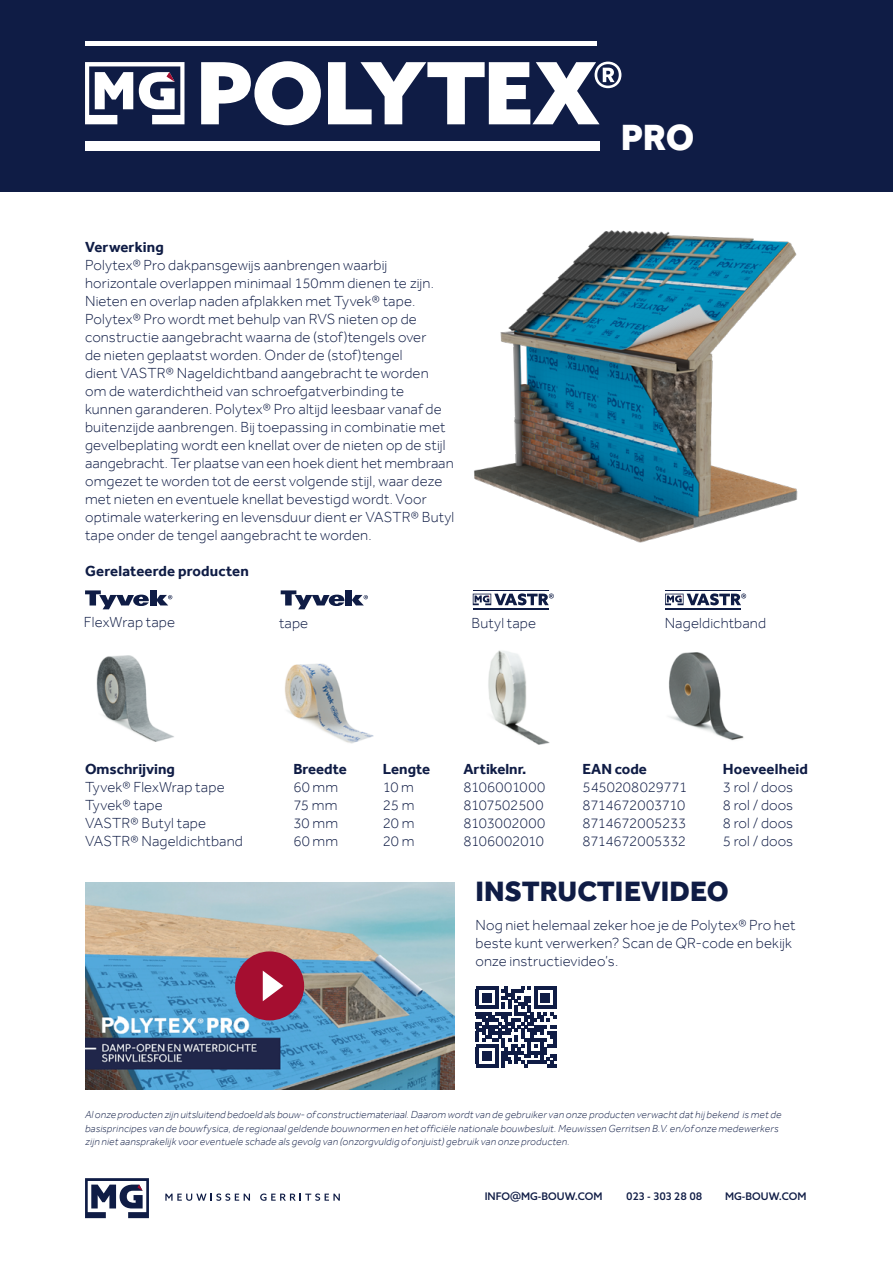
<style>
.page{position:relative;width:893px;height:1263px;background:#fff}
.page>*{position:absolute;margin:0;border:0;box-sizing:border-box;transform-origin:0 0}
.t1{font:800 37.5px "Effra";color:#fff}
.t2{font:800 28.8px "Effra";color:#0f1c45}
.t3{font:300 15px/18px "Effra";letter-spacing:.01em;color:#0f1c45}
.t4{font:700 15px "Effra";color:#0f1c45}
.t5{font:300 15px "Effra";letter-spacing:-.02em;color:#0f1c45}
.t6{font:300 15px "Effra";letter-spacing:-.01em;color:#0f1c45}
.t7{font:italic 300 10.5px/13.5px "Effra";letter-spacing:.02em;color:#0f1c45}
.t8{font:500 10.5px "Azo Sans";color:#0f1c45}
.s1{font-size:13.5px}
</style>
<div class="page">
<div style="left:0;top:0;width:893px;height:191px;background:#0f1c45"></div>
<div style="left:85px;top:141px;width:515px;height:9px;background:#fff"></div>
<hr style="left:85px;top:41px;width:511px;height:4px;background:#fff">
<svg style="left:201px;top:61px;width:120px;height:64px"></svg>
<svg style="left:328px;top:62px;width:293px;height:62px"></svg>
<svg style="left:85px;top:62px;width:99px;height:62px"></svg>
<svg style="left:85px;top:590px;width:64px;height:19px"></svg>
<div style="left:150px;top:590px;width:6px;height:16px;background:#0f1c45"></div>
<svg style="left:156px;top:595px;width:16px;height:10px"></svg>
<svg style="left:281px;top:590px;width:64px;height:19px"></svg>
<div style="left:346px;top:590px;width:6px;height:16px;background:#0f1c45"></div>
<svg style="left:352px;top:595px;width:16px;height:10px"></svg>
<svg style="left:473px;top:593px;width:81px;height:12px"></svg>
<hr style="left:473px;top:608px;width:76px;height:2px;background:#0f1c45">
<hr style="left:473px;top:590px;width:76px;height:1px;background:#0f1c45">
<svg style="left:665px;top:593px;width:81px;height:12px"></svg>
<hr style="left:665px;top:608px;width:76px;height:2px;background:#0f1c45">
<hr style="left:665px;top:590px;width:76px;height:1px;background:#0f1c45">
<img style="left:474px;top:230px;width:324px;height:313px">
<img style="left:488px;top:650px;width:62px;height:95px">
<img style="left:668px;top:652px;width:76px;height:89px">
<img style="left:96px;top:655px;width:78px;height:87px">
<img style="left:85px;top:882px;width:369px;height:208px">
<svg style="left:476px;top:986px;width:80px;height:81px"></svg>
<hr style="left:476px;top:1064px;width:22px;height:3px;background:#0f1c45">
<div style="left:482px;top:1051px;width:10px;height:10px;background:#0f1c45"></div>
<img style="left:285px;top:663px;width:89px;height:81px">
<svg style="left:165px;top:1193px;width:85px;height:8px"></svg>
<svg style="left:260px;top:1193px;width:80px;height:8px"></svg>
<svg style="left:85px;top:1178px;width:64px;height:40px"></svg>
<div style="left:235px;top:951px;width:69px;height:69px;background:#a50e30;border-radius:50%"></div>
<svg style="left:263px;top:971px;width:20px;height:30px"></svg>
<h1 class="t1" style="left:621px;top:115px;width:75px">PRO</h1>
<p class="t4" style="left:85px;top:238px;width:80px">Verwerking</p>
<p class="t3" style="left:85px;top:256px;width:371px">Polytex® Pro dakpansgewijs aanbrengen waarbij horizontale overlappen minimaal 150mm dienen te zijn.<br>Nieten en overlap naden afplakken met Tyvek® tape.<br>Polytex® Pro wordt met behulp van RVS nieten op de constructie aangebracht waarna de (stof)tengels over<br>de nieten geplaatst worden. Onder de (stof)tengel<br>dient VASTR® Nageldichtband aangebracht te worden<br>om de waterdichtheid van schroefgatverbinding te kunnen garanderen. Polytex® Pro altijd leesbaar vanaf de buitenzijde aanbrengen. Bij toepassing in combinatie met gevelbeplating wordt een knellat over de nieten op de stijl aangebracht. Ter plaatse van een hoek dient het membraan omgezet te worden tot de eerst volgende stijl, waar deze met nieten en eventuele knellat bevestigd wordt. Voor optimale waterkering en levensduur dient er VASTR® Butyl tape onder de tengel aangebracht te worden.</p>
<p class="t4" style="left:85px;top:562px;width:165px">Gerelateerde producten</p>
<p class="t3" style="left:84px;top:613px;width:93px">FlexWrap tape</p>
<p class="t3" style="left:279px;top:613px;width:30px">tape</p>
<p class="t3" style="left:472px;top:613px;width:66px">Butyl tape</p>
<p class="t3" style="left:665px;top:613px;width:103px">Nageldichtband</p>
<p class="t4" style="left:85px;top:760px;width:91px">Omschrijving</p>
<p class="t4" style="left:293px;top:760px;width:55px">Breedte</p>
<p class="t4" style="left:383px;top:760px;width:49px">Lengte</p>
<p class="t4" style="left:463px;top:760px;width:64px">Artikelnr.</p>
<p class="t4" style="left:583px;top:760px;width:66px">EAN code</p>
<p class="t4" style="left:723px;top:760px;width:87px">Hoeveelheid</p>
<p class="t3" style="left:85px;top:778px;width:141px">Tyvek® FlexWrap tape</p>
<p class="t3" style="left:293px;top:778px;width:46px">60 mm</p>
<p class="t3" style="left:383px;top:778px;width:33px">10 m</p>
<p class="t3" style="left:463px;top:778px;width:83px">8106001000</p>
<p class="t3" style="left:583px;top:778px;width:106px">5450208029771</p>
<p class="t3" style="left:723px;top:778px;width:72px">3 rol / doos</p>
<p class="t3" style="left:85px;top:796px;width:79px">Tyvek® tape</p>
<p class="t3" style="left:293px;top:796px;width:45px">75 mm</p>
<p class="t3" style="left:383px;top:796px;width:33px">25 m</p>
<p class="t6" style="left:463px;top:796px;width:81px">8107502500</p>
<p class="t5" style="left:583px;top:796px;width:104px">8714672003710</p>
<p class="t3" style="left:723px;top:796px;width:72px">8 rol / doos</p>
<p class="t3" style="left:85px;top:814px;width:123px">VASTR® Butyl tape</p>
<p class="t3" style="left:293px;top:814px;width:46px">30 mm</p>
<p class="t3" style="left:383px;top:814px;width:33px">20 m</p>
<p class="t3" style="left:463px;top:814px;width:83px">8103002000</p>
<p class="t5" style="left:583px;top:814px;width:105px">8714672005233</p>
<p class="t3" style="left:723px;top:814px;width:72px">8 rol / doos</p>
<p class="t3" style="left:85px;top:832px;width:159px">VASTR® Nageldichtband</p>
<p class="t3" style="left:293px;top:832px;width:46px">60 mm</p>
<p class="t3" style="left:383px;top:832px;width:33px">20 m</p>
<p class="t6" style="left:463px;top:832px;width:82px">8106002010</p>
<p class="t5" style="left:583px;top:832px;width:105px">8714672005332</p>
<p class="t3" style="left:723px;top:832px;width:72px">5 rol / doos</p>
<h2 class="t2" style="left:475px;top:874px;width:255px">INSTRUCTIEVIDEO</h2>
<p class="t3" style="left:475px;top:916px;width:321px">Nog niet helemaal zeker hoe je de Polytex® Pro het beste kunt verwerken? Scan de QR-code en bekijk onze instructievideo’s.</p>
<p class="t7" style="left:85px;top:1108px;width:698px">Al onze producten zijn uitsluitend bedoeld als bouw- of constructiemateriaal. Daarom wordt van de gebruiker van onze producten verwacht dat hij bekend is met de basisprincipes van de bouwfysica, de regionaal geldende bouwnormen en het officiële nationale bouwbesluit. MeuwissenGerritsen B.V. en/of onze medewerkers zijn niet aansprakelijk voor eventuele schade als gevolg van (onzorgvuldig of onjuist) gebruik van onze producten.</p>
<p class="t8" style="left:485px;top:1190px;width:119px">INFO<span class="s1">@</span>MG-BOUW.COM</p>
<p class="t8" style="left:626px;top:1190px;width:78px">023 - 303 28 08</p>
<p class="t8" style="left:725px;top:1190px;width:83px">MG-BOUW.COM</p>
</div>
